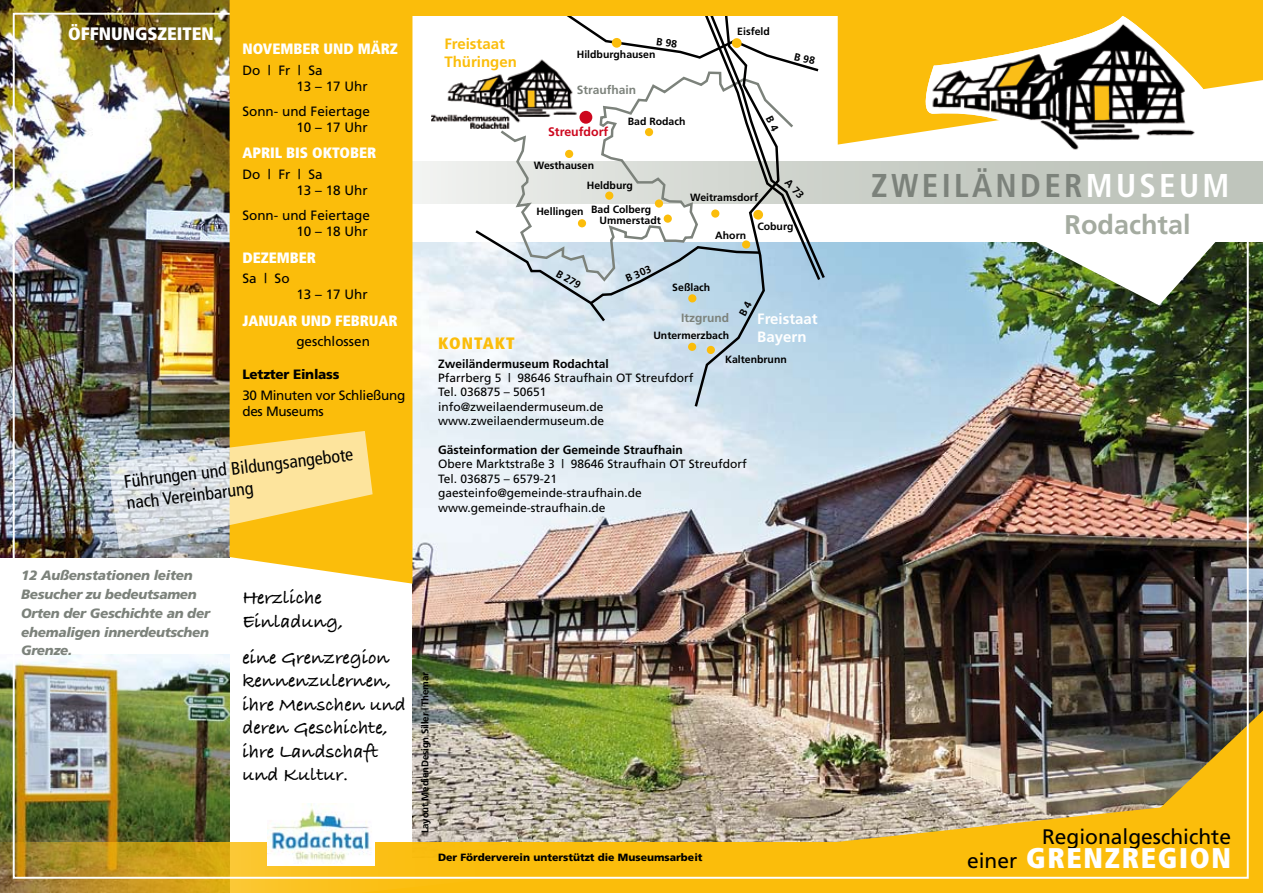
<style>
.page{position:relative;width:1263px;height:893px;background:#fff}
.page>*{position:absolute;margin:0;border:0;box-sizing:border-box;transform-origin:0 0}
.t1{font:700 condensed 33px "Frutiger";letter-spacing:.1em;color:#7c827b}
.t2{font:900 condensed 28.5px "Frutiger";letter-spacing:.06em;color:#fff}
.t3{font:700 27px "Frutiger";color:#a4aba0}
.t4{font:21px "Frutiger";color:#000}
.t5{font:19.5px/23.4px "Bradley Hand ITCTT Bold";color:#000}
.t6{font:condensed 18px/21.6px "Frutiger";color:#000}
.t7{font:900 condensed 18px "Frutiger";color:#fff}
.t8{font:900 condensed 16.5px "Frutiger";letter-spacing:.06em;color:#fbbd0b}
.t9{font:900 condensed 15px "Frutiger";color:#fff}
.t10{font:700 15px/18px "Frutiger";color:#fbbd0b}
.t11{font:700 15px/18px "Frutiger";color:#fff}
.t12{font:13.5px/16.2px "Frutiger";color:#000}
.t13{font:italic 900 13.5px/18.8px "Frutiger";letter-spacing:-.02em;color:#7c827b}
.t14{font:13.5px/16.2px "Frutiger";letter-spacing:-.02em;color:#000}
.t15{font:900 13.5px "Frutiger";letter-spacing:-.02em;color:#000}
.t16{font:700 12.3px "Frutiger";color:#cd071e}
.t17{font:12px/14.4px "Frutiger";color:#000}
.t18{font:700 12px "Frutiger";color:#000}
.t19{font:700 12px "Frutiger";color:#7c827b}
.t20{font:700 10.5px/11.1px "Frutiger";color:#000}
.t21{font:900 10.5px "Frutiger";color:#000}
.t22{font:700 9.75px "Frutiger";letter-spacing:-.02em;color:#000}
.s1{color:#fff}
.s2{font-weight:400;font-stretch:normal;font-size:21px;color:#000}
</style>
<div class="page">
<img style="left:412px;top:242px;width:851px;height:554px">
<img style="left:927px;top:161px;width:336px;height:144px">
<svg style="left:412px;top:796px;width:851px;height:97px;background:#d7b454"></svg>
<img style="left:0;top:655px;width:230px;height:187px">
<svg style="left:0;top:842px;width:838px;height:51px;background:#e9b51f"></svg>
<img style="left:0;top:0;width:230px;height:557px">
<img style="left:268px;top:804px;width:106px;height:62px">
<svg style="left:1148px;top:711px;width:115px;height:108px;background:#a5872d"></svg>
<svg style="left:838px;top:0;width:425px;height:145px;background:#fbc11d"></svg>
<svg style="left:915px;top:12px;width:336px;height:133px;fill:#fbbd0b"></svg>
<img style="left:924px;top:16px;width:279px;height:134px">
<div style="left:333px;top:162px;width:930px;height:42px;background:#bfc5bc"></div>
<img style="left:432px;top:82px;width:41px;height:47px">
<div style="left:412px;top:0;width:426px;height:16px;background:#fbbd0b"></div>
<div style="left:230px;top:0;width:182px;height:584px;background:#fbbd0b"></div>
<svg style="left:108px;top:431px;width:265px;height:118px;background:#dfcc90"></svg>
<svg style="left:473px;top:16px;width:354px;height:393px"></svg>
<h3 class="t7" style="left:68px;top:23px;width:147px">ÖFFNUNGSZEITEN</h3>
<p class="t9" style="left:242px;top:40px;width:157px">NOVEMBER UND MÄRZ</p>
<p class="t12" style="left:296px;top:62px;width:73px;text-indent:-54px">Do | Fr | Sa<br>13 – 17 Uhr</p>
<p class="t12" style="left:242px;top:103px;width:129px;text-align:right">Sonn- und Feiertage<br>10 – 17 Uhr</p>
<p class="t9" style="left:242px;top:144px;width:135px">APRIL BIS OKTOBER</p>
<p class="t12" style="left:296px;top:166px;width:73px;text-indent:-54px">Do | Fr | Sa<br>13 – 18 Uhr</p>
<p class="t12" style="left:242px;top:207px;width:129px;text-align:right">Sonn- und Feiertage<br>10 – 18 Uhr</p>
<p class="t9" style="left:242px;top:248px;width:75px">DEZEMBER</p>
<p class="t12" style="left:242px;top:270px;width:49px">Sa | So</p>
<p class="t12" style="left:296px;top:286px;width:73px">13 – 17 Uhr</p>
<p class="t9" style="left:242px;top:311px;width:157px">JANUAR UND FEBRUAR</p>
<p class="t12" style="left:296px;top:333px;width:75px">geschlossen</p>
<p class="t15" style="left:242px;top:366px;width:99px">Letzter Einlass</p>
<p class="t14" style="left:242px;top:387px;width:165px">30 Minuten vor Schließung des Museums</p>
<h3 class="t6" style="left:123px;top:471px;width:232px;rotate:-7deg">Führungen und Bildungsangebote nach Vereinbarung</h3>
<p class="t10" style="left:444px;top:34px;width:74px">Freistaat<br>Thüringen</p>
<p class="t20" style="left:577px;top:49px;width:80px">Hildburghausen</p>
<p class="t19" style="left:577px;top:83px;width:61px">Straufhain</p>
<p class="t16" style="left:548px;top:124px;width:62px">Streufdorf</p>
<p class="t20" style="left:534px;top:160px;width:62px">Westhausen</p>
<p class="t20" style="left:628px;top:115px;width:59px">Bad Rodach</p>
<p class="t20" style="left:737px;top:26px;width:34px">Eisfeld</p>
<p class="t20" style="left:587px;top:180px;width:48px">Heldburg</p>
<p class="t20" style="left:536px;top:206px;width:49px">Hellingen</p>
<p class="t20" style="left:600px;top:204px;width:63px;text-indent:-9px">Bad Colberg<br>Ummerstadt</p>
<p class="t20" style="left:560px;top:268px;width:28px;rotate:30deg">B 279</p>
<p class="t20" style="left:624px;top:274px;width:28px;rotate:-23deg">B 303</p>
<p class="t20" style="left:690px;top:191px;width:70px">Weitramsdorf</p>
<p class="t20" style="left:715px;top:230px;width:33px">Ahorn</p>
<p class="t20" style="left:757px;top:221px;width:38px">Coburg</p>
<p class="t20" style="left:672px;top:281px;width:39px">Seßlach</p>
<p class="t19" style="left:681px;top:310px;width:49px">Itzgrund</p>
<p class="t20" style="left:725px;top:354px;width:63px">Kaltenbrunn</p>
<p class="t11" style="left:757px;top:310px;width:62px">Freistaat<br>Bayern</p>
<p class="t20" style="left:653px;top:330px;width:77px">Untermerzbach</p>
<h3 class="t8" style="left:438px;top:333px;width:78px">KONTAKT</h3>
<p class="t18" style="left:438px;top:356px;width:172px">Zweiländermuseum Rodachtal</p>
<p class="t17" style="left:438px;top:371px;width:257px">Pfarrberg 5 | 98646 Straufhain OT Streufdorf<br>Tel. 036875 – 50651 info@zweilaendermuseum.de www.zweilaendermuseum.de</p>
<p class="t18" style="left:438px;top:443px;width:246px">Gästeinformation der Gemeinde Straufhain</p>
<p class="t17" style="left:438px;top:457px;width:310px">Obere Marktstraße 3 | 98646 Straufhain OT Streufdorf Tel. 036875 – 6579-21 gaesteinfo@gemeinde-straufhain.de www.gemeinde-straufhain.de</p>
<p class="t13" style="left:21px;top:566px;width:190px">12 Außenstationen leiten<br>Besucher zu bedeutsamen<br>Orten der Geschichte an der ehemaligen innerdeutschen<br>Grenze.</p>
<h3 class="t5" style="left:242px;top:585px;width:103px">Herzliche<br>Einladung,</h3>
<h3 class="t5" style="left:242px;top:645px;width:165px">eine Grenzregion kennenzulernen, ihre Menschen und deren Geschichte, ihre Landschaft und Kultur.</h3>
<p class="t22" style="left:419px;top:833px;width:163px;rotate:-90deg">Layout MedienDesign Siller | Themar</p>
<p class="t21" style="left:438px;top:851px;width:266px">Der Förderverein unterstützt die Museumsarbeit</p>
<h1 class="t1" style="left:871px;top:166px;width:360px">ZWEILÄNDER<span class="s1">MUSEUM</span></h1>
<h3 class="t3" style="left:1064px;top:208px;width:128px">Rodachtal</h3>
<h3 class="t4" style="left:1042px;top:824px;width:191px">Regionalgeschichte</h3>
<h2 class="t2" style="left:967px;top:840px;width:266px"><span class="s2">einer</span> GRENZREGION</h2>
</div>
